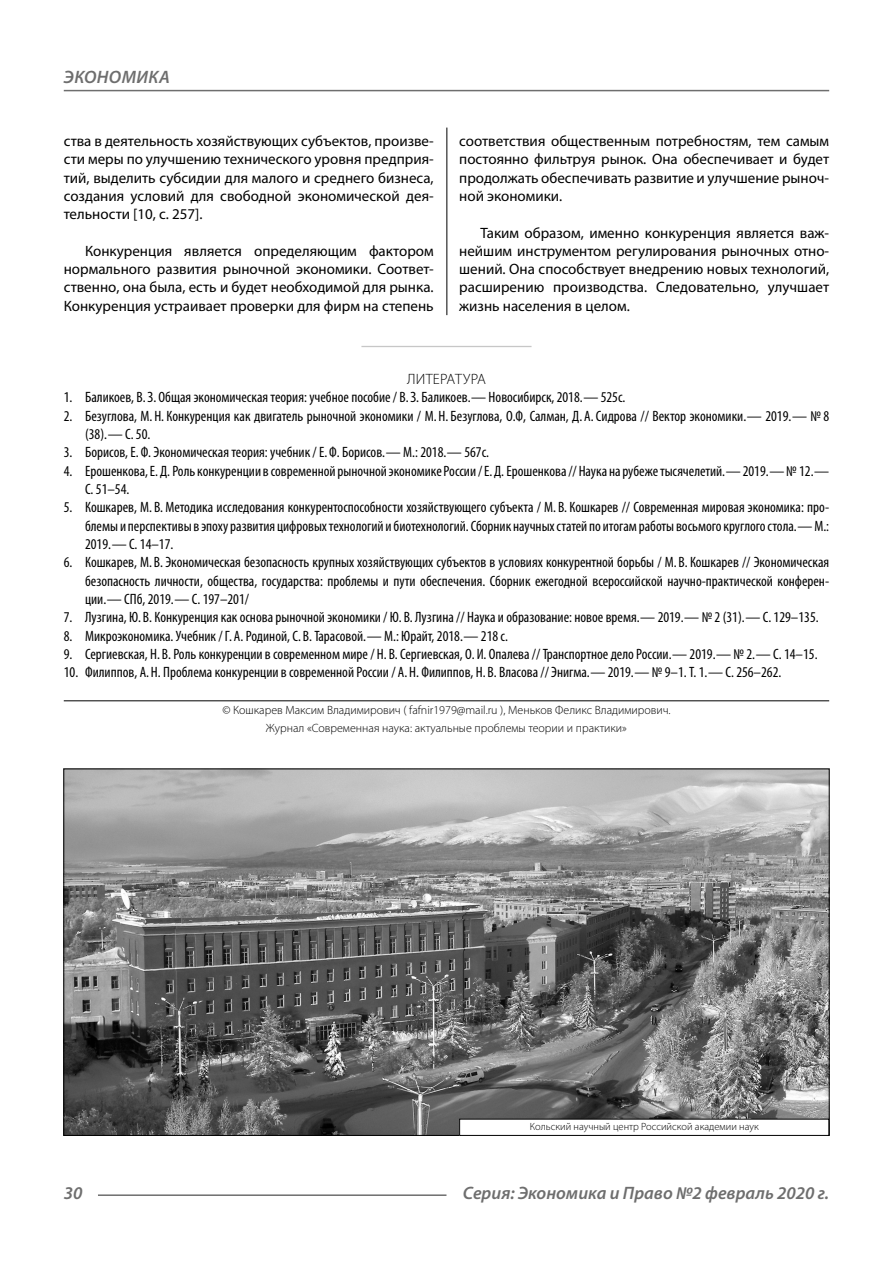
<style>
.page{position:relative;width:893px;height:1263px;background:#fff}
.page>*{position:absolute;margin:0;border:0;box-sizing:border-box;transform-origin:0 0}
.t1{font:italic 600 18px "Myriad Pro";color:#6e6e6e}
.t2{font:condensed 15px/18.3px "Myriad Pro";color:#000}
.Normal{font:15px/18.3px "Myriad Pro";color:#000;text-align:justify}
.Literature{font:300 15px "Myriad Pro";letter-spacing:.02em;color:#000}
.Copy{font:300 12px/18.3px "Myriad Pro";color:#000;text-align:center}
.Author-doc{font:300 10.5px "Myriad Pro";color:#000}
</style>
<div class="page">
<hr style="left:446px;top:128px;width:1px;height:1007px;background:#000">
<div style="left:361px;top:346px;width:170px;height:6px;background:#c7c7c7"></div>
<div style="left:64px;top:347px;width:765px;height:916px;background:#fff"></div>
<hr style="left:64px;top:700px;width:765px;height:1px;background:#000">
<img style="left:65px;top:770px;width:763px;height:364px">
<div style="left:460px;top:1119px;width:369px;height:16px;background:#fff"></div>
<div style="left:459px;top:1119px;width:370px;height:17px;border:1px solid #000"></div>
<hr style="left:98px;top:1194px;width:348px;height:2px;background:#6e6e6e">
<hr style="left:64px;top:90px;width:765px;height:1px;background:#6e6e6e">
<p class="t1" style="left:64px;top:66px;width:24px">Экономика</p>
<p class="Normal" style="left:64px;top:131px;width:371px">ства в деятельность хозяйствующих субъектов, произве&shy;сти меры по улучшению технического уровня предприя&shy;тий, выделить субсидии для малого и среднего бизнеса, создания условий для свободной экономической дея&shy;тельности [10, с. 257].</p>
<p class="Normal" style="left:64px;top:241px;width:371px;text-indent:21px">Конкуренция является определяющим фактором нормального развития рыночной экономики. Соответ&shy;ственно, она была, есть и будет необходимой для рынка.<br>Конкуренция устраивает проверки для фирм на степень</p>
<p class="Normal" style="left:459px;top:131px;width:371px">соответствия общественным потребностям, тем самым постоянно фильтруя рынок. Она обеспечивает и будет продолжать обеспечивать развитие и улучшение рыноч&shy;ной экономики.</p>
<p class="Normal" style="left:459px;top:223px;width:371px;text-indent:21px">Таким образом, именно конкуренция является важ&shy;нейшим инструментом регулирования рыночных отно&shy;шений. Она способствует внедрению новых технологий, расширению производства. Следовательно, улучшает жизнь населения в целом.</p>
<p class="Literature" style="left:407px;top:370px;width:80px">ЛИТЕРАТУРА</p>
<p class="t2" style="left:64px;top:388px;width:563px">1. Баликоев, В.З. Общая экономическая теория: учебное пособие / В.З. Баликоев.— Новосибирск, 2018.— 525с.</p>
<p class="t2" style="left:85px;top:406px;width:746px;text-indent:-21px">2. Безуглова, М. Н. Конкуренция как двигатель рыночной экономики / М. Н. Безуглова, О.Ф, Салман, Д. А. Сидрова // Вектор экономики.— 2019.— № 8 (38).— С. 50.</p>
<p class="t2" style="left:64px;top:443px;width:427px">3. Борисов, Е.Ф. Экономическая теория: учебник / Е.Ф. Борисов.— М.: 2018.— 567с.</p>
<p class="t2" style="left:85px;top:461px;width:746px;text-indent:-21px">4. Ерошенкова, Е. Д. Роль конкуренции в современной рыночной экономике России / Е. Д. Ерошенкова // Наука на рубеже тысячелетий.— 2019.— № 12.—<br>С. 51–54.</p>
<p class="t2" style="left:85px;top:498px;width:746px;text-align:justify;text-indent:-21px">5. Кошкарев, М. В. Методика исследования конкурентоспособности хозяйствующего субъекта / М. В. Кошкарев // Современная мировая экономика: про&shy;блемы и перспективы в эпоху развития цифровых технологий и биотехнологий. Сборник научных статей по итогам работы восьмого круглого стола.— М.:<br>2019.— С. 14–17.</p>
<p class="t2" style="left:85px;top:553px;width:746px;text-align:justify;text-indent:-21px">6. Кошкарев, М. В. Экономическая безопасность крупных хозяйствующих субъектов в условиях конкурентной борьбы / М. В. Кошкарев // Экономическая безопасность личности, общества, государства: проблемы и пути обеспечения. Сборник ежегодной всероссийской научно-практической конферен&shy;ции.— СПб, 2019.— С. 197–201/</p>
<p class="t2" style="left:64px;top:608px;width:756px">7. Лузгина, Ю. В. Конкуренция как основа рыночной экономики / Ю. В. Лузгина // Наука и образование: новое время.— 2019.— № 2 (31).— С. 129–135.</p>
<p class="t2" style="left:64px;top:626px;width:446px">8. Микроэкономика. Учебник / Г. А. Родиной, С. В. Тарасовой.— М.: Юрайт, 2018.— 218 с.</p>
<p class="t2" style="left:64px;top:645px;width:755px">9. Сергиевская, Н. В. Роль конкуренции в современном мире / Н. В. Сергиевская, О. И. Опалева // Транспортное дело России.— 2019.— № 2.— С. 14–15.</p>
<p class="t2" style="left:64px;top:663px;width:719px">10. Филиппов, А. Н. Проблема конкуренции в современной России / А. Н. Филиппов, Н. В. Власова // Энигма.— 2019.— № 9–1. Т. 1.— С. 256–262.</p>
<p class="Copy" style="left:222px;top:701px;width:450px">© Кошкарев Максим Владимирович ( fafnir1979@mail.ru ), Меньков Феликс Владимирович.<br>Журнал «Современная наука: актуальные проблемы теории и практики»</p>
<p class="Author-doc" style="left:530px;top:1120px;width:230px">Кольский научный центр Российской академии наук</p>
<p class="t1" style="left:64px;top:1182px;width:20px">30</p>
<p class="t1" style="left:463px;top:1182px;width:368px">Серия: Экономика и Право №2 февраль 2020 г.</p>
</div>
